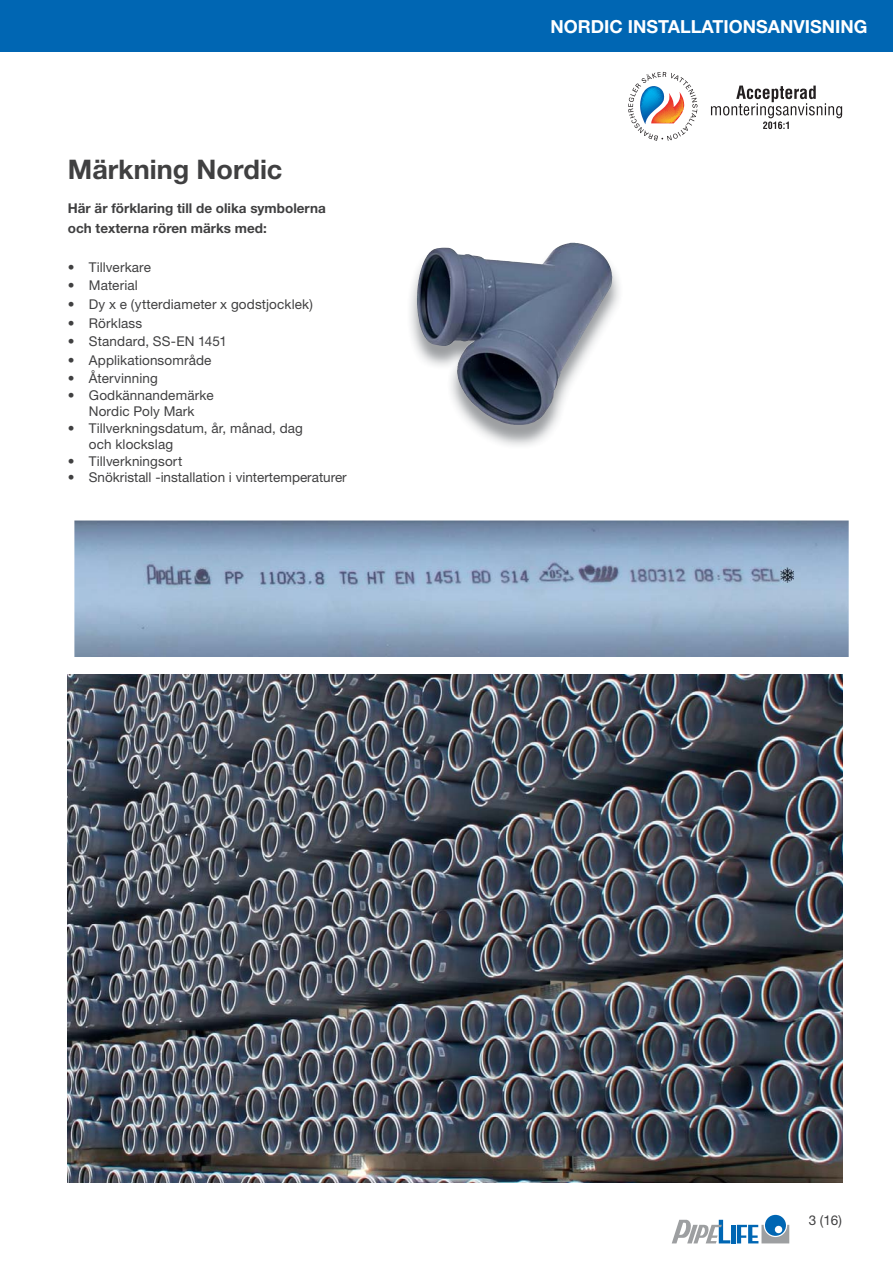
<style>
.page{position:relative;width:893px;height:1263px;background:#fff}
.page>*{position:absolute;margin:0;border:0;box-sizing:border-box;transform-origin:0 0}
.t1{font:700 27px "Helvetica Neue";color:#404041}
.t2{font:700 18px "Helvetica Neue";color:#fff}
.t3{font:13.5px/16.5px "Helvetica Neue";letter-spacing:.01em;color:#404041;text-align:center}
.t4{font:700 13.5px/20.2px "Helvetica Neue";color:#404041}
</style>
<div class="page">
<div style="left:0;top:0;width:892px;height:51px;background:#0066b3"></div>
<hr style="left:731px;top:1225px;width:4px;height:18px;background:#0066b3">
<svg style="left:736px;top:1215px;width:53px;height:28px"></svg>
<svg style="left:672px;top:1220px;width:58px;height:23px"></svg>
<img style="left:74px;top:521px;width:774px;height:136px">
<img style="left:410px;top:247px;width:209px;height:199px">
<img style="left:570px;top:243px;width:42px;height:75px">
<img style="left:68px;top:674px;width:774px;height:508px">
<img style="left:780px;top:567px;width:13px;height:15px">
<svg style="left:628px;top:72px;width:69px;height:69px"></svg>
<svg style="left:711px;top:86px;width:131px;height:43px"></svg>
<h1 class="t1" style="left:68px;top:160px;width:216px">Märkning Nordic</h1>
<p class="t4" style="left:68px;top:199px;width:259px">Här är förklaring till de olika symbolerna och texterna rören märks med:</p>
<p class="t3" style="left:68px;top:260px;width:85px">• Tillverkare</p>
<p class="t3" style="left:68px;top:279px;width:72px">• Material</p>
<p class="t3" style="left:68px;top:297px;width:247px">• Dy x e (ytterdiameter x godstjocklek)</p>
<p class="t3" style="left:68px;top:316px;width:76px">• Rörklass</p>
<p class="t3" style="left:68px;top:335px;width:160px">• Standard, SS-EN 1451</p>
<p class="t3" style="left:68px;top:353px;width:145px">• Applikationsområde</p>
<p class="t3" style="left:68px;top:372px;width:91px">• Återvinning</p>
<p class="t3" style="left:68px;top:388px;width:147px">• Godkännandemärke<br>Nordic Poly Mark</p>
<p class="t3" style="left:89px;top:421px;width:215px;text-align:left;text-indent:-21px">• Tillverkningsdatum, år, månad, dag och klockslag</p>
<p class="t3" style="left:68px;top:454px;width:116px">• Tillverkningsort</p>
<p class="t3" style="left:68px;top:471px;width:280px">• Snökristall -installation i vintertemperaturer</p>
<h2 class="t2" style="left:550px;top:20px;width:318px">NORDIC INSTALLATIONSANVISNING</h2>
<p class="t3" style="left:808px;top:1214px;width:35px">3 (16)</p>
</div>
